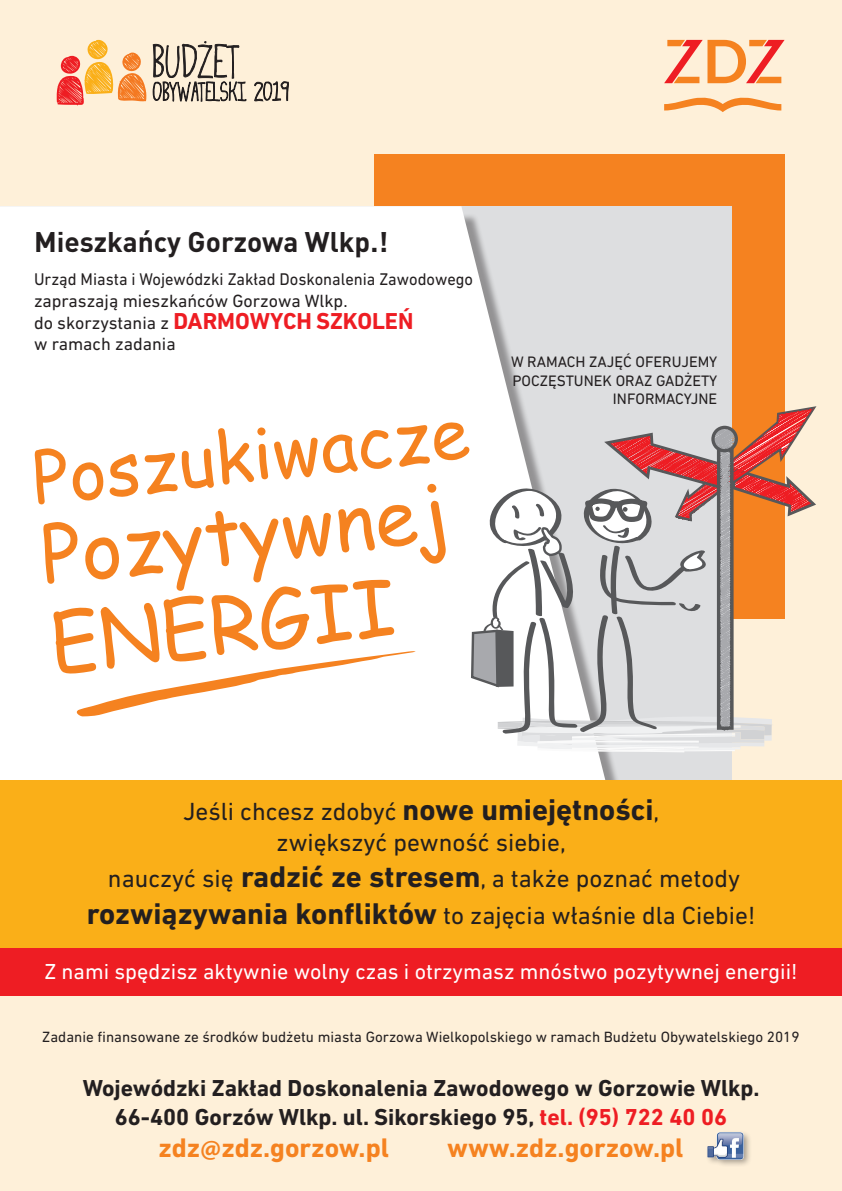
<style>
.page{position:relative;width:842px;height:1191px;background:#fef0d9}
.page>*{position:absolute;margin:0;border:0;box-sizing:border-box;transform-origin:0 0}
.t1{font:77.9px/89px "Comic Sans MS";color:#f58220}
.t2{font:70.7px "Comic Sans MS";color:#f58220}
.t3{font:700 28.1px "DIN Pro";color:#231f20}
.t4{font:700 27.3px "DIN Next LT Pro";color:#f58220}
.t5{font:25.2px/30.3px "DIN Next LT Pro";color:#231f20;text-align:center}
.t6{font:700 23.5px/28.2px "DIN Next LT Pro";color:#231f20;text-align:center}
.t7{font:700 23.5px "DIN Next LT Pro";color:#ee1d23}
.t8{font:22.1px "DIN Next LT Pro";color:#fff}
.t9{font:18px "DIN Next LT Pro";color:#231f20}
.t10{font:17.2px "DIN Next LT Pro";color:#231f20;scale:.96 1}
.t11{font:15.4px/18.5px "DIN Next LT Pro";color:#231f20;text-align:right}
.t12{font:15.1px "DIN Next LT Pro";color:#231f20}
.s1{font-weight:400;font-size:18px;color:#231f20}
.s2{font-weight:700;font-size:30.5px}
.s3{color:#ee1d23}
.s4{font-family:"Myriad Pro"}
</style>
<div class="page">
<div style="left:374px;top:154px;width:410px;height:464px;background:#f58220"></div>
<div style="left:0;top:206px;width:731px;height:620px;background:#dddee0"></div>
<svg style="left:0;top:206px;width:612px;height:574px;background:#fbfbfb"></svg>
<svg style="left:664px;top:40px;width:120px;height:43px"></svg>
<svg style="left:664px;top:97px;width:117px;height:15px"></svg>
<svg style="left:57px;top:39px;width:89px;height:67px"></svg>
<svg style="left:254px;top:81px;width:35px;height:20px"></svg>
<svg style="left:153px;top:41px;width:94px;height:61px"></svg>
<div style="left:0;top:780px;width:842px;height:168px;background:#faaf18"></div>
<div style="left:0;top:948px;width:842px;height:48px;background:#ee1d23"></div>
<svg style="left:77px;top:651px;width:339px;height:65px;background:#fdf0e5"></svg>
<svg style="left:471px;top:406px;width:345px;height:346px"></svg>
<div style="left:706px;top:1130px;width:46px;height:38px;background:#231f20;opacity:.4"></div>
<img style="left:707px;top:1131px;width:37px;height:29px">
<p class="t3" style="left:34px;top:218px;width:356px">Mieszkańcy Gorzowa Wlkp.!</p>
<p class="t10" style="left:34px;top:269px;width:459px">Urząd Miasta i Wojewódzki Zakład Doskonalenia Zawodowego</p>
<p class="t9" style="left:34px;top:290px;width:315px">zapraszają mieszkańców Gorzowa Wlkp.</p>
<p class="t7" style="left:34px;top:307px;width:381px"><span class="s1">do skorzystania z</span> DARMOWYCH SZKOLEŃ</p>
<p class="t9" style="left:34px;top:334px;width:143px">w ramach zadania</p>
<h2 class="t2" style="left:27px;top:426px;width:440px;rotate:-6deg">Poszukiwacze</h2>
<h1 class="t1" style="left:36px;top:508px;width:411px;rotate:-6deg">Pozytywnej<br>ENERGII</h1>
<p class="t11" style="left:511px;top:353px;width:208px">W RAMACH ZAJĘĆ OFERUJEMY<br>POCZĘSTUNEK ORAZ GADŻETY<br>INFORMACYJNE</p>
<p class="t5" style="left:183px;top:796px;width:478px">Jeśli chcesz zdobyć <span class="s2">nowe umiejętności</span>, zwiększyć pewność siebie,</p>
<p class="t5" style="left:87px;top:860px;width:670px;line-height:36.6px">nauczyć się <span class="s2">radzić ze stresem</span>, a także poznać metody <span class="s2">rozwiązywania konfliktów</span> to zajęcia właśnie dla Ciebie!</p>
<p class="t8" style="left:44px;top:958px;width:754px">Z nami spędzisz aktywnie wolny czas i otrzymasz mnóstwo pozytywnej energii!</p>
<p class="t12" style="left:42px;top:1028px;width:759px">Zadanie finansowane ze środków budżetu miasta Gorzowa Wielkopolskiego w ramach Budżetu Obywatelskiego 2019</p>
<p class="t6" style="left:83px;top:1074px;width:678px">Wojewódzki Zakład Doskonalenia Zawodowego w Gorzowie Wlkp.<br>66-400 Gorzów Wlkp. ul. Sikorskiego 95, <span class="s3">tel. (95) 722 40 06</span></p>
<p class="t4" style="left:158px;top:1132px;width:232px">zdz<span class="s4">@</span>zdz.gorzow.pl</p>
<p class="t4" style="left:447px;top:1132px;width:238px">www.zdz.gorzow.pl</p>
</div>
